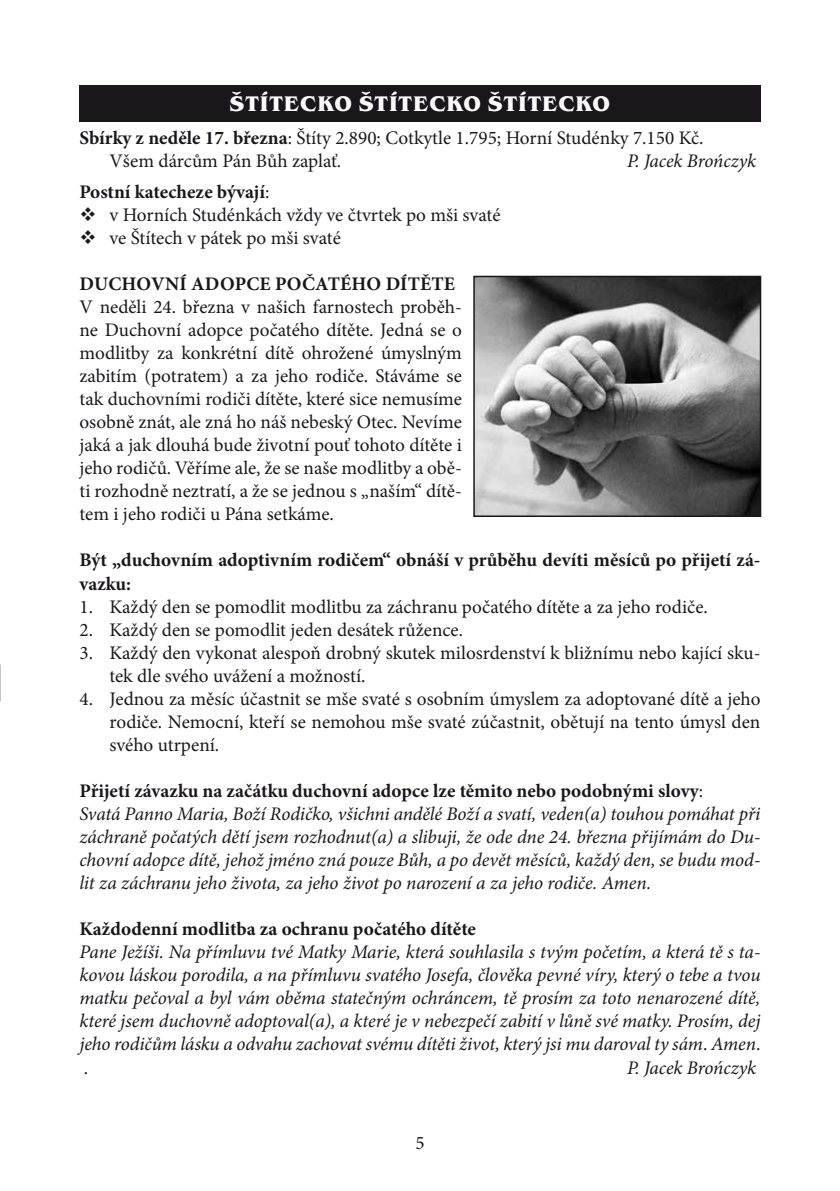
<style>
.page{position:relative;width:840px;height:1191px;background:#fff}
.page>*{position:absolute;margin:0;border:0;box-sizing:border-box;transform-origin:0 0}
.t1{font:700 21.8px "Benguiat Itc TOT";letter-spacing:.045em;color:#fff}
.t2{font:19.2px/23px "Minion Pro";color:#1a171c}
.t3{font:italic 19.2px/23px "Minion Pro";letter-spacing:-.005em;color:#1a171c}
.t4{font:700 19.2px/23px "Minion Pro";color:#1a171c}
.t5{font:19px "Minion Pro";color:#1a171c}
.s1{font-weight:700}
.s2{font-weight:400}
.s3{font-weight:700;font-style:normal}
.s4{font-style:normal}
</style>
<div class="page">
<div style="left:79px;top:85px;width:681px;height:36px;background:#1a171c"></div>
<img style="left:476px;top:279px;width:281px;height:235px">
<div style="left:473px;top:276px;width:287px;height:241px;border:2px solid #1a171c"></div>
<p class="t1" style="left:230px;top:91px;width:381px">ŠTÍTECKO ŠTÍTECKO ŠTÍTECKO</p>
<p class="t2" style="left:109px;top:127px;width:595px;text-indent:-30px"><span class="s1">Sbírky z neděle 17. března</span>: Štíty 2.890; Cotkytle 1.795; Horní Studénky 7.150 Kč.<br>Všem dárcům Pán Bůh zaplať.</p>
<p class="t3" style="left:626px;top:150px;width:131px">P. Jacek Brończyk</p>
<p class="t4" style="left:79px;top:180px;width:191px">Postní katecheze bývají<span class="s2">:</span></p>
<p class="t2" style="left:79px;top:203px;width:422px">❖ v Horních Studénkách vždy ve čtvrtek po mši svaté</p>
<p class="t2" style="left:79px;top:226px;width:263px">❖ ve Štítech v pátek po mši svaté</p>
<p class="t4" style="left:79px;top:272px;width:377px">DUCHOVNÍ ADOPCE POČATÉHO DÍTĚTE</p>
<p class="t2" style="left:79px;top:295px;width:384px;text-align:justify">V neděli 24. března v našich farnostech proběh&shy;ne Duchovní adopce počatého dítěte. Jedná se o modlitby za konkrétní dítě ohrožené úmyslným zabitím (potratem) a za jeho rodiče. Stáváme se tak duchovními rodiči dítěte, které sice nemusíme osobně znát, ale zná ho náš nebeský Otec. Nevíme jaká a jak dlouhá bude životní pouť tohoto dítěte i jeho rodičů. Věříme ale, že se naše modlitby a obě&shy;ti rozhodně neztratí, a že se jednou s „naším“ dítě&shy;tem i jeho rodiči u Pána setkáme.</p>
<p class="t4" style="left:79px;top:548px;width:682px">Být „duchovním adoptivním rodičem“ obnáší v průběhu devíti měsíců po přijetí zá&shy;vazku:</p>
<p class="t2" style="left:79px;top:595px;width:629px">1. Každý den se pomodlit modlitbu za záchranu počatého dítěte a za jeho rodiče.</p>
<p class="t2" style="left:79px;top:618px;width:385px">2. Každý den se pomodlit jeden desátek růžence.</p>
<p class="t2" style="left:109px;top:641px;width:652px;text-indent:-30px">3. Každý den vykonat alespoň drobný skutek milosrdenství k bližnímu nebo kající sku&shy;tek dle svého uvážení a možností.</p>
<p class="t2" style="left:109px;top:687px;width:652px;text-align:justify;text-indent:-30px">4. Jednou za měsíc účastnit se mše svaté s osobním úmyslem za adoptované dítě a jeho rodiče. Nemocní, kteří se nemohou mše svaté zúčastnit, obětují na tento úmysl den svého utrpení.</p>
<p class="t3" style="left:79px;top:779px;width:682px"><span class="s3">Přijetí závazku na začátku duchovní adopce lze těmito nebo podobnými slovy</span><span class="s4">:<br></span>Svatá Panno Maria, Boží Rodičko, všichni andělé Boží a svatí, veden(a) touhou pomáhat při záchraně počatých dětí jsem rozhodnut(a) a slibuji, že ode dne 24. března přijímám do Du&shy;chovní adopce dítě, jehož jméno zná pouze Bůh, a po devět měsíců, každý den, se budu mod&shy;lit za záchranu jeho života, za jeho život po narození a za jeho rodiče. Amen.</p>
<p class="t4" style="left:79px;top:917px;width:398px">Každodenní modlitba za ochranu počatého dítěte</p>
<p class="t3" style="left:79px;top:940px;width:682px;text-align:justify">Pane Ježíši. Na přímluvu tvé Matky Marie, která souhlasila s tvým početím, a která tě s ta&shy;kovou láskou porodila, a na přímluvu svatého Josefa, člověka pevné víry, který o tebe a tvou matku pečoval a byl vám oběma statečným ochráncem, tě prosím za toto nenarozené dítě, které jsem duchovně adoptoval(a), a které je v nebezpečí zabití v lůně své matky. Prosím, dej jeho rodičům lásku a odvahu zachovat svému dítěti život, který jsi mu daroval ty sám<span class="s4">.</span> Amen<span class="s4">. .</span></p>
<p class="t3" style="left:626px;top:1055px;width:131px">P. Jacek Brończyk</p>
<p class="t5" style="left:415px;top:1130px;width:11px">5</p>
</div>
